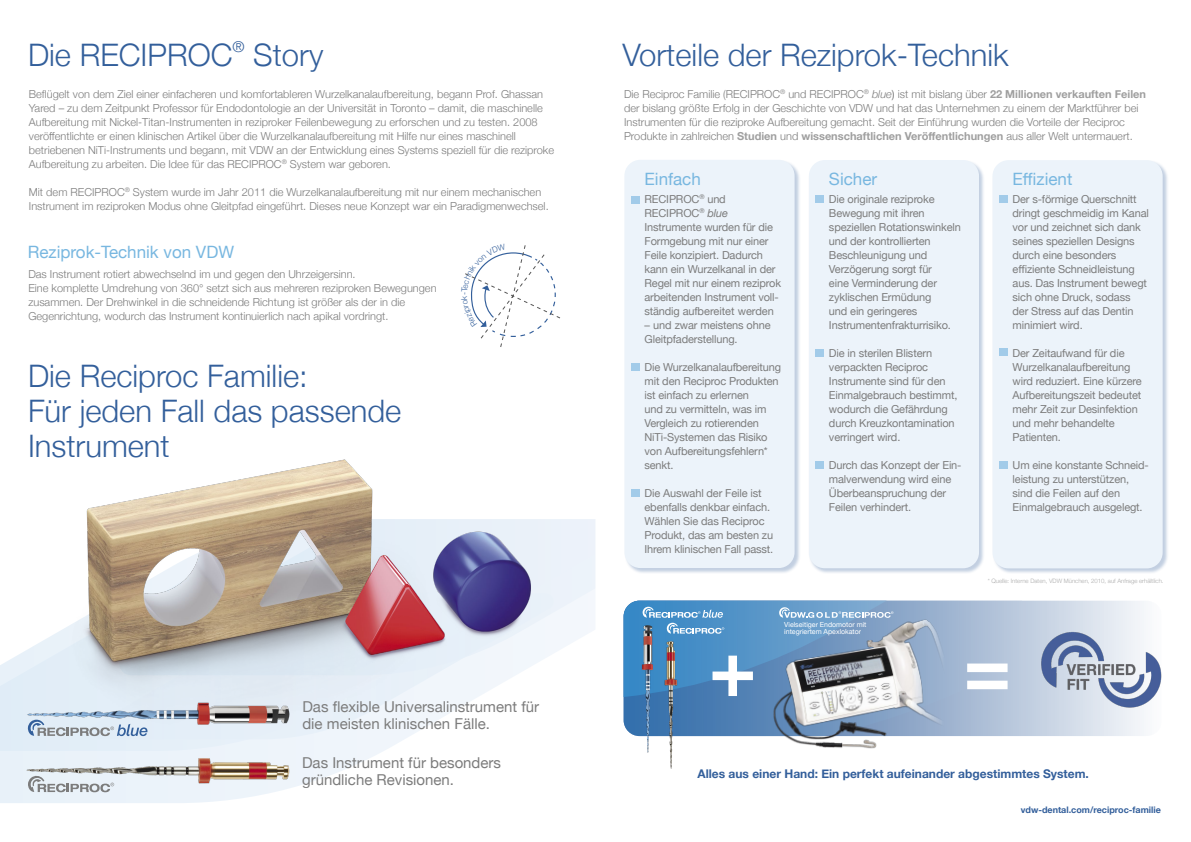
<style>
.page{position:relative;width:1191px;height:842px;background:#fff}
.page>*{position:absolute;margin:0;border:0;box-sizing:border-box;transform-origin:0 0}
.t1{font:700 80px "Helvetica Neue";color:#fff}
.t2{font:300 31px/35px "Helvetica Neue";color:#335f9b}
.t3{font:17px "Helvetica Neue";color:#78b7e0}
.t4{font:15px/17px "Helvetica Neue";color:#7c7c7c}
.t5{font:700 12px "Helvetica Neue";color:#335f9b}
.t6{font:11px/14px "Helvetica Neue";letter-spacing:-.015em;color:#7c7c7c}
.t7{font:300 11px/14px "Helvetica Neue";color:#7c7c7c}
.t8{font:700 9px "Helvetica Neue";color:#335f9b}
.t9{font:7px/7px "Helvetica Neue";color:#fff}
.t10{font:300 6px "Helvetica Neue";color:#aaa}
.s1{font-style:italic}
.s2{font-weight:400}
.s3{font-weight:700;color:#9f9f9f}
</style>
<div class="page">
<svg style="left:0;top:751px;width:32px;height:52px"></svg>
<svg style="left:0;top:647px;width:32px;height:104px;background:#e4eff8"></svg>
<svg style="left:530px;top:519px;width:65px;height:148px"></svg>
<img style="left:32px;top:459px;width:498px;height:344px">
<img style="left:334px;top:542px;width:115px;height:141px">
<img style="left:428px;top:525px;width:106px;height:119px">
<div style="left:624px;top:160px;width:176px;height:414px;background:#335f9b;opacity:.3"></div>
<div style="left:624px;top:160px;width:170px;height:408px;background:#ecf3fa;border-radius:16px"></div>
<div style="left:631px;top:489px;width:8px;height:8px;background:#a2cbe9"></div>
<div style="left:631px;top:363px;width:8px;height:8px;background:#a2cbe9"></div>
<div style="left:631px;top:196px;width:8px;height:8px;background:#a2cbe9"></div>
<svg style="left:623px;top:601px;width:539px;height:135px"></svg>
<svg style="left:623px;top:601px;width:399px;height:135px;background:#8eaacb"></svg>
<svg style="left:623px;top:601px;width:270px;height:96px;background:#5492c6"></svg>
<img style="left:772px;top:607px;width:192px;height:142px">
<img style="left:1040px;top:630px;width:122px;height:82px">
<img style="left:636px;top:623px;width:22px;height:130px">
<img style="left:660px;top:639px;width:21px;height:130px">
<div style="left:808px;top:160px;width:176px;height:414px;background:#335f9b;opacity:.3"></div>
<div style="left:809px;top:160px;width:170px;height:408px;background:#ecf3fa;border-radius:16px"></div>
<div style="left:815px;top:461px;width:9px;height:8px;background:#a2cbe9"></div>
<div style="left:815px;top:349px;width:9px;height:8px;background:#a2cbe9"></div>
<div style="left:815px;top:195px;width:9px;height:8px;background:#a2cbe9"></div>
<div style="left:992px;top:160px;width:176px;height:414px;background:#335f9b;opacity:.3"></div>
<div style="left:992px;top:160px;width:170px;height:408px;background:#ecf3fa;border-radius:16px"></div>
<div style="left:999px;top:461px;width:8px;height:8px;background:#a2cbe9"></div>
<div style="left:999px;top:348px;width:8px;height:8px;background:#a2cbe9"></div>
<div style="left:999px;top:195px;width:8px;height:8px;background:#a2cbe9"></div>
<img style="left:25px;top:699px;width:270px;height:27px">
<img style="left:23px;top:756px;width:272px;height:29px">
<svg style="left:28px;top:775px;width:86px;height:17px"></svg>
<svg style="left:28px;top:720px;width:119px;height:16px;background:#bac7d5"></svg>
<svg style="left:465px;top:245px;width:96px;height:102px"></svg>
<h2 class="t2" style="left:28px;top:35px;width:297px">Die RECIPROC<sup>®</sup> Story</h2>
<p class="t7" style="left:29px;top:86px;width:527px">Beflügelt von dem Ziel einer einfacheren und komfortableren Wurzelkanalaufbereitung, begann Prof. Ghassan Yared – zu dem Zeitpunkt Professor für Endodontologie an der Universität in Toronto – damit, die maschinelle Aufbereitung mit Nickel-Titan-Instrumenten in reziproker Feilenbewegung zu erforschen und zu testen. 2008 veröffentlichte er einen klinischen Artikel über die Wurzelkanalaufbereitung mit Hilfe nur eines maschinell betriebenen NiTi-Instruments und begann, mit VDW an der Entwicklung eines Systems speziell für die reziproke Aufbereitung zu arbeiten. Die Idee für das RECIPROC<sup>®</sup> System war geboren.</p>
<p class="t7" style="left:29px;top:184px;width:521px">Mit dem RECIPROC<sup>®</sup> System wurde im Jahr 2011 die Wurzelkanalaufbereitung mit nur einem mechanischen<br>Instrument im reziproken Modus ohne Gleitpfad eingeführt. Dieses neue Konzept war ein Paradigmenwechsel.</p>
<h3 class="t3" style="left:28px;top:240px;width:208px">Reziprok-Technik von VDW</h3>
<p class="t7" style="left:28px;top:267px;width:410px">Das Instrument rotiert abwechselnd im und gegen den Uhrzeigersinn.<br>Eine komplette Umdrehung von 360° setzt sich aus mehreren reziproken Bewegungen zusammen. Der Drehwinkel in die schneidende Richtung ist größer als der in die Gegenrichtung, wodurch das Instrument kontinuierlich nach apikal vordringt.</p>
<h2 class="t2" style="left:28px;top:356px;width:375px">Die Reciproc Familie:<br>Für jeden Fall das passende<br>Instrument</h2>
<h3 class="t4" style="left:302px;top:699px;width:238px">Das flexible Universalinstrument für die meisten klinischen Fälle.</h3>
<h3 class="t4" style="left:302px;top:755px;width:200px">Das Instrument für besonders gründliche Revisionen.</h3>
<h2 class="t2" style="left:622px;top:35px;width:387px">Vorteile der Reziprok-Technik</h2>
<p class="t7" style="left:624px;top:86px;width:523px">Die Reciproc Familie (RECIPROC<sup>®</sup> und RECIPROC<sup>®</sup> <span class="s1">blue</span><span class="s2">)</span> ist mit bislang über <span class="s3">22 Millionen verkauften Feilen </span>der bislang größte Erfolg in der Geschichte von VDW und hat das Unternehmen zu einem der Marktführer bei Instrumenten für die reziproke Aufbereitung gemacht. Seit der Einführung wurden die Vorteile der Reciproc Produkte in zahlreichen <span class="s3">Studien</span> und <span class="s3">wissenschaftlichen Veröffentlichungen</span> aus aller Welt untermauert.</p>
<h3 class="t3" style="left:644px;top:166px;width:58px">Einfach</h3>
<h3 class="t3" style="left:829px;top:166px;width:50px">Sicher</h3>
<h3 class="t3" style="left:1012px;top:166px;width:61px">Effizient</h3>
<p class="t6" style="left:644px;top:193px;width:138px">RECIPROC<sup>®</sup> und<br>RECIPROC<sup>®</sup> <span class="s1">blue<br></span>Instrumente wurden für die<br>Formgebung mit nur einer<br>Feile konzipiert. Dadurch kann ein Wurzelkanal in der<br>Regel mit nur einem reziprok arbeitenden Instrument voll&shy;ständig aufbereitet werden</p>
<p class="t6" style="left:644px;top:319px;width:128px">– und zwar meistens ohne<br>Gleitpfaderstellung.</p>
<p class="t6" style="left:644px;top:361px;width:138px">Die Wurzelkanalaufbereitung mit den Reciproc Produkten ist einfach zu erlernen<br>und zu vermitteln, was im<br>Vergleich zu rotierenden<br>NiTi-Systemen das Risiko von Aufbereitungsfehlern* senkt.</p>
<p class="t6" style="left:644px;top:487px;width:130px">Die Auswahl der Feile ist ebenfalls denkbar einfach.<br>Wählen Sie das Reciproc<br>Produkt, das am besten zu<br>Ihrem klinischen Fall passt.</p>
<p class="t6" style="left:829px;top:193px;width:133px">Die originale reziproke<br>Bewegung mit ihren speziellen Rotationswinkeln und der kontrollierten<br>Beschleunigung und<br>Verzögerung sorgt für<br>eine Verminderung der zyklischen Ermüdung<br>und ein geringeres<br>Instrumentenfrakturrisiko.</p>
<p class="t6" style="left:829px;top:347px;width:130px">Die in sterilen Blistern verpackten Reciproc<br>Instrumente sind für den<br>Einmalgebrauch bestimmt, wodurch die Gefährdung durch Kreuzkontamination verringert wird.</p>
<p class="t6" style="left:829px;top:459px;width:134px">Durch das Konzept der Ein&shy;malverwendung wird eine<br>Überbeanspruchung der<br>Feilen verhindert.</p>
<p class="t6" style="left:1012px;top:193px;width:138px">Der s-förmige Querschnitt dringt geschmeidig im Kanal vor und zeichnet sich dank seines speziellen Designs durch eine besonders effiziente Schneidleistung aus. Das Instrument bewegt sich ohne Druck, sodass der Stress auf das Dentin minimiert wird.</p>
<p class="t6" style="left:1012px;top:347px;width:131px">Der Zeitaufwand für die<br>Wurzelkanalaufbereitung wird reduziert. Eine kürzere<br>Aufbereitungszeit bedeutet mehr Zeit zur Desinfektion und mehr behandelte<br>Patienten.</p>
<p class="t6" style="left:1012px;top:459px;width:138px">Um eine konstante Schneid&shy;leistung zu unterstützen, sind die Feilen auf den<br>Einmalgebrauch ausgelegt.</p>
<p class="t10" style="left:987px;top:576px;width:177px">* Quelle: Interne Daten, VDW München, 2010, auf Anfrage erhältlich.</p>
<p class="t9" style="left:784px;top:621px;width:84px">Vielseitiger Endomotor mit integriertem Apexlokator</p>
<h1 class="t1" style="left:708px;top:605px;width:49px">+</h1>
<h1 class="t1" style="left:963px;top:605px;width:49px">=</h1>
<p class="t5" style="left:697px;top:764px;width:393px">Alles aus einer Hand: Ein perfekt aufeinander abgestimmtes System.</p>
<p class="t8" style="left:1021px;top:802px;width:142px">vdw-dental.com/reciproc-familie</p>
</div>
